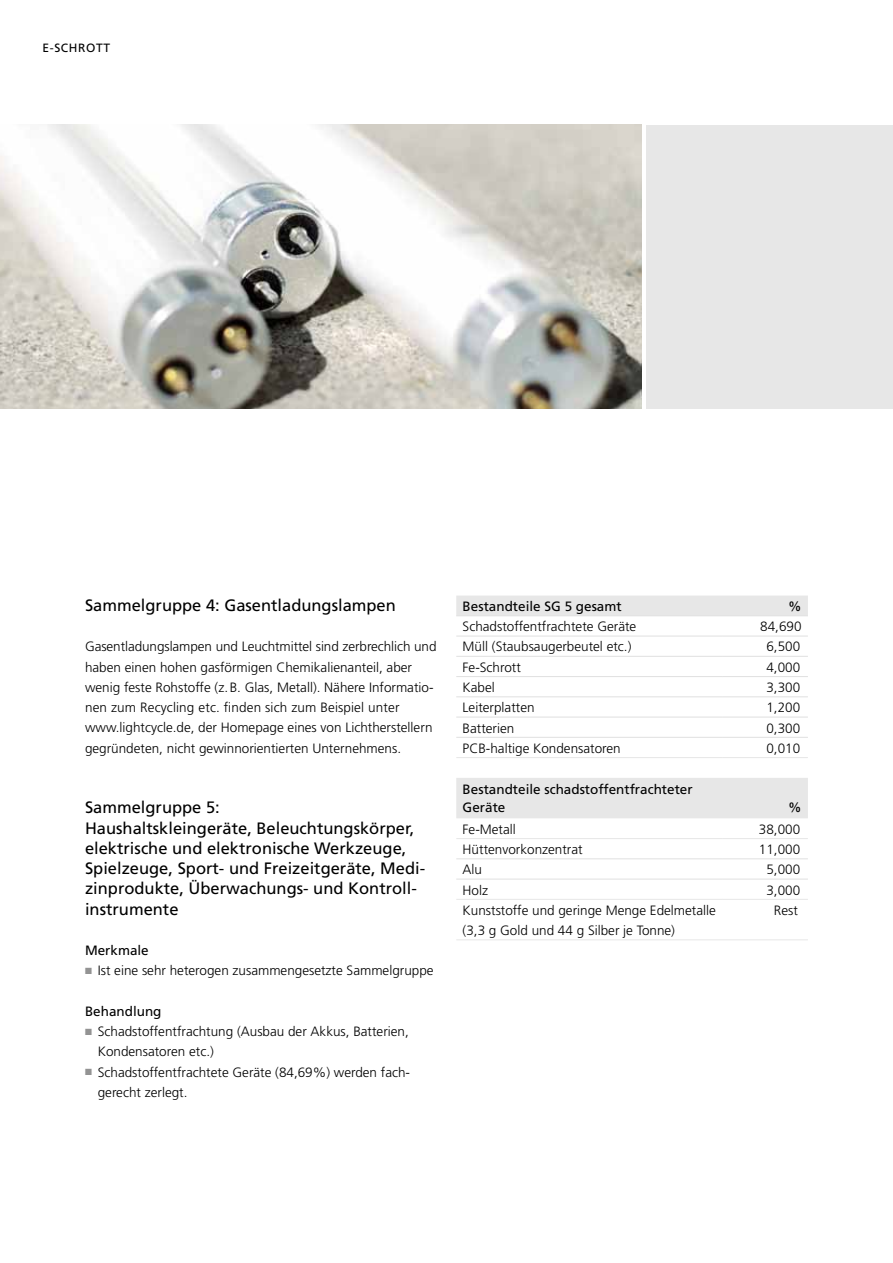
<style>
.page{position:relative;width:893px;height:1263px;background:#fff}
.page>*{position:absolute;margin:0;border:0;box-sizing:border-box;transform-origin:0 0}
.t1{font:16.5px/20.2px "Frutiger";color:#000}
.t2{font:300 13.5px/20.2px "Frutiger";color:#000}
.t3{font:13.5px/18px "Frutiger";color:#000}
.t4{font:13.5px "Frutiger CE";color:#000}
.t5{font:12px "Frutiger";color:#000}
.s1{color:#939393}
</style>
<div class="page">
<svg style="left:456px;top:595px;width:352px;height:223px"></svg>
<hr style="left:456px;top:615px;width:267px;height:1px;background:#e0e0e0">
<hr style="left:723px;top:615px;width:85px;height:1px;background:#e0e0e0">
<hr style="left:456px;top:636px;width:267px;height:1px;background:#e0e0e0">
<hr style="left:723px;top:636px;width:85px;height:1px;background:#e0e0e0">
<hr style="left:456px;top:656px;width:267px;height:1px;background:#e0e0e0">
<hr style="left:723px;top:656px;width:85px;height:1px;background:#e0e0e0">
<hr style="left:456px;top:676px;width:267px;height:1px;background:#e0e0e0">
<hr style="left:723px;top:676px;width:85px;height:1px;background:#e0e0e0">
<hr style="left:456px;top:696px;width:267px;height:1px;background:#e0e0e0">
<hr style="left:723px;top:696px;width:85px;height:1px;background:#e0e0e0">
<hr style="left:456px;top:717px;width:267px;height:1px;background:#e0e0e0">
<hr style="left:723px;top:717px;width:85px;height:1px;background:#e0e0e0">
<hr style="left:456px;top:737px;width:267px;height:1px;background:#e0e0e0">
<hr style="left:723px;top:737px;width:85px;height:1px;background:#e0e0e0">
<hr style="left:456px;top:858px;width:267px;height:1px;background:#e0e0e0">
<hr style="left:723px;top:858px;width:85px;height:1px;background:#e0e0e0">
<hr style="left:456px;top:879px;width:267px;height:1px;background:#e0e0e0">
<hr style="left:723px;top:879px;width:85px;height:1px;background:#e0e0e0">
<hr style="left:456px;top:838px;width:267px;height:1px;background:#e7e7e7">
<hr style="left:723px;top:838px;width:85px;height:1px;background:#e7e7e7">
<hr style="left:456px;top:757px;width:267px;height:1px;background:#e7e7e7">
<hr style="left:723px;top:757px;width:85px;height:1px;background:#e7e7e7">
<hr style="left:456px;top:899px;width:267px;height:1px;background:#e7e7e7">
<hr style="left:723px;top:899px;width:85px;height:1px;background:#e7e7e7">
<hr style="left:456px;top:939px;width:267px;height:1px;background:#e7e7e7">
<hr style="left:723px;top:939px;width:85px;height:1px;background:#e7e7e7">
<div style="left:646px;top:125px;width:247px;height:283px;background:#e7e7e7"></div>
<img style="left:0;top:125px;width:642px;height:283px">
<p class="t5" style="left:43px;top:41px;width:21px">E-schr</p>
<p class="t5" style="left:86px;top:41px;width:18px">ott</p>
<p class="t1" style="left:85px;top:595px;width:312px">Sammelgruppe 4: Gasentladungslampen</p>
<p class="t2" style="left:85px;top:636px;width:353px">Gasentladungslampen und Leuchtmittel sind zerbrechlich und haben einen hohen gasförmigen Chemikalienanteil, aber wenig feste Rohstoffe (z.B. Glas, Metall). Nähere Informatio&shy;nen zum Recycling etc. finden sich zum Beispiel unter www.lightcycle.de, der Homepage eines von Lichtherstellern gegründeten, nicht gewinnorientierten Unternehmens.</p>
<p class="t1" style="left:85px;top:797px;width:342px">Sammelgruppe 5:<br>Haushaltskleingeräte, Beleuchtungskörper, elektrische und elektronische Werkzeuge, Spielzeuge, Sport- und Freizeitgeräte, Medi&shy;zinprodukte, Überwachungs- und Kontroll&shy;instrumente</p>
<p class="t4" style="left:85px;top:943px;width:65px">Merkmale</p>
<p class="t2" style="left:85px;top:960px;width:350px"><span class="s1">■</span> Ist eine sehr heterogen zusammengesetzte Sammelgruppe</p>
<p class="t4" style="left:85px;top:1003px;width:78px">Behandlung</p>
<p class="t2" style="left:98px;top:1021px;width:313px;text-indent:-13px"><span class="s1">■</span> Schadstoffentfrachtung (Ausbau der Akkus, Batterien,<br>Kondensatoren etc.)</p>
<p class="t2" style="left:98px;top:1062px;width:314px;text-indent:-13px"><span class="s1">■</span> Schadstoffentfrachtete Geräte (84,69%) werden fach&shy;gerecht zerlegt.</p>
<p class="t3" style="left:463px;top:597px;width:161px">Bestandteile SG 5 gesamt</p>
<p class="t3" style="left:788px;top:597px;width:15px">%</p>
<p class="t2" style="left:463px;top:616px;width:175px">Schadstoffentfrachtete Geräte</p>
<p class="t2" style="left:760px;top:616px;width:43px">84,690</p>
<p class="t2" style="left:463px;top:637px;width:170px">Müll (Staubsaugerbeutel etc.)</p>
<p class="t2" style="left:766px;top:637px;width:35px">6,500</p>
<p class="t2" style="left:463px;top:657px;width:60px">Fe-Schrott</p>
<p class="t2" style="left:766px;top:657px;width:35px">4,000</p>
<p class="t2" style="left:463px;top:677px;width:34px">Kabel</p>
<p class="t2" style="left:766px;top:677px;width:35px">3,300</p>
<p class="t2" style="left:463px;top:697px;width:73px">Leiterplatten</p>
<p class="t2" style="left:766px;top:697px;width:35px">1,200</p>
<p class="t2" style="left:463px;top:718px;width:53px">Batterien</p>
<p class="t2" style="left:766px;top:718px;width:35px">0,300</p>
<p class="t2" style="left:463px;top:738px;width:160px">PCB-haltige Kondensatoren</p>
<p class="t2" style="left:766px;top:738px;width:35px">0,010</p>
<p class="t3" style="left:463px;top:780px;width:232px">Bestandteile schadstoffentfrachteter<br>Geräte</p>
<p class="t3" style="left:788px;top:798px;width:15px">%</p>
<p class="t2" style="left:463px;top:819px;width:55px">Fe-Metall</p>
<p class="t2" style="left:759px;top:819px;width:43px">38,000</p>
<p class="t2" style="left:463px;top:839px;width:122px">Hüttenvorkonzentrat</p>
<p class="t2" style="left:759px;top:839px;width:43px">11,000</p>
<p class="t2" style="left:463px;top:859px;width:21px">Alu</p>
<p class="t2" style="left:766px;top:859px;width:35px">5,000</p>
<p class="t2" style="left:463px;top:880px;width:27px">Holz</p>
<p class="t2" style="left:766px;top:880px;width:35px">3,000</p>
<p class="t2" style="left:463px;top:900px;width:255px">Kunststoffe und geringe Menge Edelmetalle (3,3 g Gold und 44 g Silber je Tonne)</p>
<p class="t2" style="left:774px;top:900px;width:26px">Rest</p>
</div>
